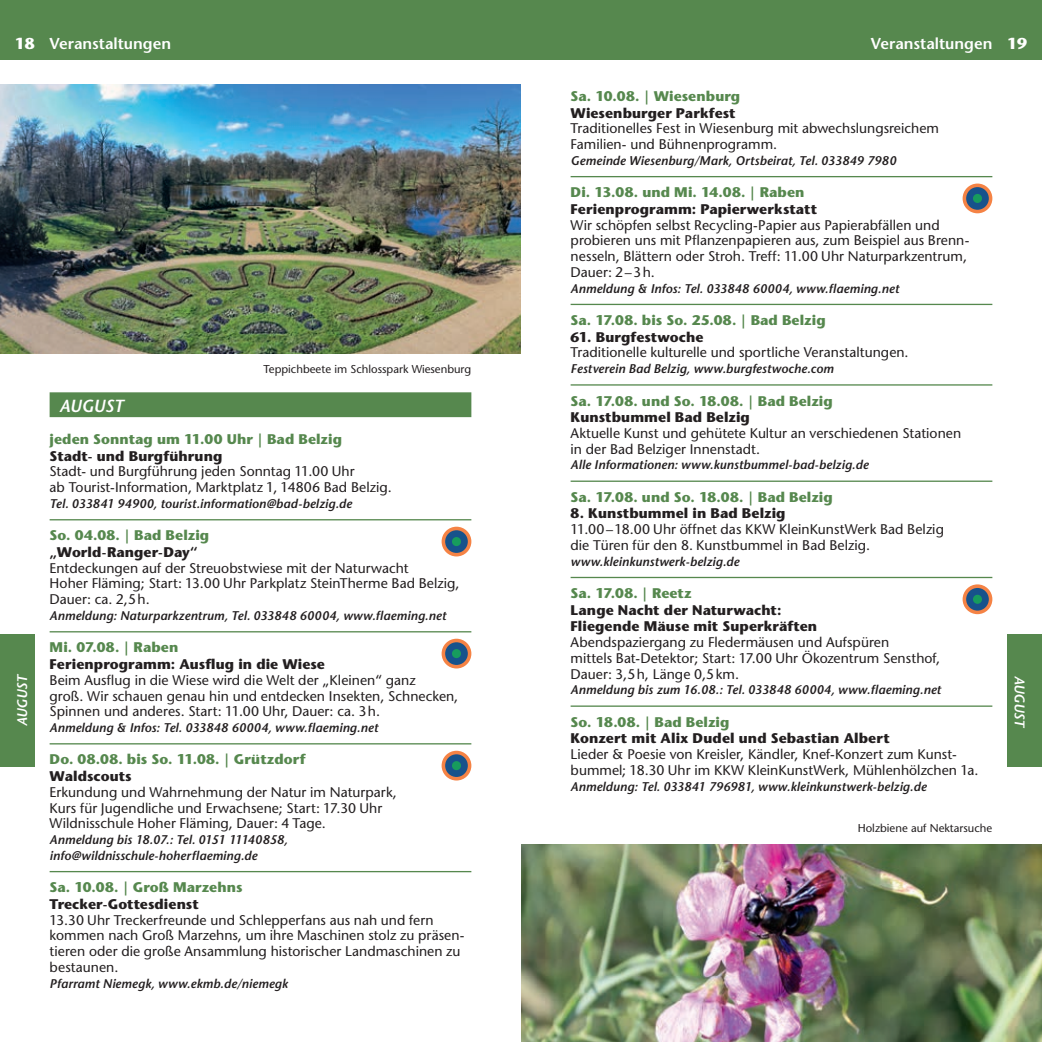
<style>
.page{position:relative;width:1042px;height:1042px;background:#fff}
.page>*{position:absolute;margin:0;border:0;box-sizing:border-box;transform-origin:0 0}
.Monatsbeginn{font:italic 600 17.5px "Stone Sans Std";letter-spacing:-.015em;color:#fff}
.t1{font:600 15.75px "Stone Sans Std";color:#fff}
.t2{font:700 15.75px "Stone Sans Std";color:#fff}
.Termin_Beschreibung{font:500 14px/15.8px "Stone Sans Std";color:#231f20}
.Termin_Überschrift{font:700 14px/16.6px "Stone Sans Std";letter-spacing:.005em;color:#231f20}
.Termin___Ort{font:700 14px "Stone Sans Std";letter-spacing:.005em;color:#56884e}
.t3{font:italic 600 14px "Stone Sans Std";letter-spacing:-.01em;color:#fff}
.Termin_Kontakt{font:italic 600 12.6px/15.8px "Stone Sans Std";letter-spacing:.005em;color:#231f20}
.Termin_Kontakt_ohne_Absatzlinie{font:italic 600 12.6px "Stone Sans Std";letter-spacing:.005em;color:#231f20}
.t4{font:500 11.38px "Stone Sans Std";color:#231f20}
.s1{font-weight:700}
</style>
<div class="page">
<div style="left:521px;top:0;width:521px;height:60px;background:#56884e"></div>
<div style="left:0;top:634px;width:35px;height:133px;background:#56884e"></div>
<div style="left:1007px;top:634px;width:35px;height:133px;background:#56884e"></div>
<div style="left:0;top:0;width:521px;height:60px;background:#56884e"></div>
<hr style="left:570px;top:176px;width:422px;height:1px;background:#56884e">
<hr style="left:570px;top:304px;width:422px;height:1px;background:#56884e">
<hr style="left:570px;top:384px;width:422px;height:2px;background:#56884e">
<hr style="left:570px;top:480px;width:422px;height:2px;background:#56884e">
<hr style="left:570px;top:577px;width:422px;height:1px;background:#56884e">
<hr style="left:570px;top:705px;width:422px;height:2px;background:#56884e">
<svg style="left:962px;top:184px;width:30px;height:29px"></svg>
<div style="left:966px;top:187px;width:23px;height:23px;background:#17528b;border-radius:50%"></div>
<div style="left:973px;top:194px;width:9px;height:9px;background:#179c5d;border-radius:50%"></div>
<svg style="left:962px;top:584px;width:30px;height:30px"></svg>
<div style="left:966px;top:588px;width:23px;height:22px;background:#17528b;border-radius:50%"></div>
<div style="left:973px;top:595px;width:9px;height:9px;background:#179c5d;border-radius:50%"></div>
<div style="left:50px;top:392px;width:421px;height:25px;background:#56884e"></div>
<hr style="left:50px;top:519px;width:421px;height:1px;background:#56884e">
<hr style="left:50px;top:631px;width:421px;height:1px;background:#56884e">
<hr style="left:50px;top:743px;width:421px;height:1px;background:#56884e">
<hr style="left:50px;top:871px;width:421px;height:1px;background:#56884e">
<div style="left:441px;top:527px;width:30px;height:29px;background:#f58345;border-radius:50%"></div>
<div style="left:445px;top:530px;width:23px;height:23px;background:#17528b;border-radius:50%"></div>
<div style="left:452px;top:537px;width:9px;height:9px;background:#179c5d;border-radius:50%"></div>
<div style="left:441px;top:639px;width:30px;height:29px;background:#f58345;border-radius:50%"></div>
<div style="left:445px;top:642px;width:23px;height:23px;background:#17528b;border-radius:50%"></div>
<div style="left:452px;top:649px;width:9px;height:9px;background:#179c5d;border-radius:50%"></div>
<svg style="left:441px;top:751px;width:30px;height:29px"></svg>
<div style="left:445px;top:754px;width:23px;height:23px;background:#17528b;border-radius:50%"></div>
<div style="left:452px;top:761px;width:9px;height:9px;background:#179c5d;border-radius:50%"></div>
<img style="left:0;top:84px;width:521px;height:270px">
<img style="left:521px;top:844px;width:521px;height:198px">
<p class="t2" style="left:15px;top:34px;width:21px">18</p>
<p class="t1" style="left:871px;top:34px;width:158px">Veranstaltungen <span class="s1">19</span></p>
<p class="t1" style="left:50px;top:34px;width:123px">Veranstaltungen</p>
<p class="Termin___Ort" style="left:570px;top:88px;width:171px">Sa. 10.08. | Wiesenburg</p>
<p class="Termin_Überschrift" style="left:570px;top:104px;width:167px">Wiesenburger Parkfest</p>
<p class="Termin_Beschreibung" style="left:570px;top:121px;width:370px">Traditionelles Fest in Wiesenburg mit abwechslungsreichem<br>Familien- und Bühnenprogramm.</p>
<p class="Termin_Kontakt" style="left:570px;top:153px;width:327px">Gemeinde Wiesenburg/Mark, Ortsbeirat, Tel. 033849 7980</p>
<p class="Termin___Ort" style="left:570px;top:184px;width:235px">Di. 13.08. und Mi. 14.08. | Raben</p>
<p class="Termin_Überschrift" style="left:570px;top:201px;width:248px">Ferienprogramm: Papierwerkstatt</p>
<p class="Termin_Beschreibung" style="left:570px;top:217px;width:400px">Wir schöpfen selbst Recycling-Papier aus Papierabfällen und probieren uns mit Pflanzenpapieren aus, zum Beispiel aus Brenn&shy;nesseln, Blättern oder Stroh. Treff: 11.00 Uhr Naturparkzentrum, Dauer: 2–3h.</p>
<p class="Termin_Kontakt" style="left:570px;top:280px;width:330px">Anmeldung &amp; Infos: Tel. 033848 60004, www.flaeming.net</p>
<p class="Termin___Ort" style="left:570px;top:312px;width:256px">Sa. 17.08. bis So. 25.08. | Bad Belzig</p>
<p class="Termin_Überschrift" style="left:570px;top:328px;width:134px">61. Burgfestwoche</p>
<p class="Termin_Beschreibung" style="left:570px;top:345px;width:339px">Traditionelle kulturelle und sportliche Veranstaltungen.</p>
<p class="Termin_Kontakt" style="left:570px;top:361px;width:264px">Festverein Bad Belzig, www.burgfestwoche.com</p>
<p class="Termin___Ort" style="left:570px;top:392px;width:264px">Sa. 17.08. und So. 18.08. | Bad Belzig</p>
<p class="Termin_Überschrift" style="left:570px;top:409px;width:181px">Kunstbummel Bad Belzig</p>
<p class="Termin_Beschreibung" style="left:570px;top:425px;width:392px">Aktuelle Kunst und gehütete Kultur an verschiedenen Stationen in der Bad Belziger Innenstadt.</p>
<p class="Termin_Kontakt" style="left:570px;top:457px;width:299px">Alle Informationen: www.kunstbummel-bad-belzig.de</p>
<p class="Termin___Ort" style="left:570px;top:488px;width:264px">Sa. 17.08. und So. 18.08. | Bad Belzig</p>
<p class="Termin_Überschrift" style="left:570px;top:505px;width:216px">8. Kunstbummel in Bad Belzig</p>
<p class="Termin_Beschreibung" style="left:570px;top:521px;width:375px">11.00–18.00 Uhr öffnet das KKW KleinKunstWerk Bad Belzig die Türen für den 8. Kunstbummel in Bad Belzig.</p>
<p class="Termin_Kontakt" style="left:570px;top:553px;width:170px">www.kleinkunstwerk-belzig.de</p>
<p class="Termin___Ort" style="left:570px;top:585px;width:123px">Sa. 17.08. | Reetz</p>
<p class="Termin_Überschrift" style="left:570px;top:601px;width:248px">Lange Nacht der Naturwacht:<br>Fliegende Mäuse mit Superkräften</p>
<p class="Termin_Beschreibung" style="left:570px;top:634px;width:371px">Abendspaziergang zu Fledermäusen und Aufspüren<br>mittels Bat-Detektor; Start: 17.00 Uhr Ökozentrum Sensthof,<br>Dauer: 3,5h, Länge 0,5km.</p>
<p class="Termin_Kontakt" style="left:570px;top:682px;width:372px">Anmeldung bis zum 16.08.: Tel. 033848 60004, www.flaeming.net</p>
<p class="Termin___Ort" style="left:570px;top:713px;width:160px">So. 18.08. | Bad Belzig</p>
<p class="Termin_Überschrift" style="left:570px;top:730px;width:321px">Konzert mit Alix Dudel und Sebastian Albert</p>
<p class="Termin_Beschreibung" style="left:570px;top:746px;width:409px">Lieder &amp; Poesie von Kreisler, Kändler, Knef-Konzert zum Kunst&shy;bummel; 18.30 Uhr im KKW KleinKunstWerk, Mühlenhölzchen 1a.</p>
<p class="Termin_Kontakt_ohne_Absatzlinie" style="left:570px;top:778px;width:357px">Anmeldung: Tel. 033841 796981, www.kleinkunstwerk-belzig.de</p>
<p class="t4" style="left:263px;top:362px;width:209px">Teppichbeete im Schlosspark Wiesenburg</p>
<p class="Monatsbeginn" style="left:60px;top:395px;width:66px">AUGUST</p>
<p class="Termin___Ort" style="left:50px;top:431px;width:294px">jeden Sonntag um 11.00 Uhr | Bad Belzig</p>
<p class="Termin_Überschrift" style="left:50px;top:447px;width:174px">Stadt- und Burgführung</p>
<p class="Termin_Beschreibung" style="left:50px;top:464px;width:344px">Stadt- und Burgführung jeden Sonntag 11.00 Uhr<br>ab Tourist-Information, Marktplatz 1, 14806 Bad Belzig.</p>
<p class="Termin_Kontakt" style="left:50px;top:496px;width:304px">Tel. 033841 94900, tourist.information@bad-belzig.de</p>
<p class="Termin___Ort" style="left:50px;top:527px;width:161px">So. 04.08. | Bad Belzig</p>
<p class="Termin_Überschrift" style="left:50px;top:544px;width:150px">„World-Ranger-Day“</p>
<p class="Termin_Beschreibung" style="left:50px;top:560px;width:411px">Entdeckungen auf der Streuobstwiese mit der Naturwacht<br>Hoher Fläming; Start: 13.00 Uhr Parkplatz SteinTherme Bad Belzig,<br>Dauer: ca. 2,5h.</p>
<p class="Termin_Kontakt" style="left:50px;top:608px;width:398px">Anmeldung: Naturparkzentrum, Tel. 033848 60004, www.flaeming.net</p>
<p class="Termin___Ort" style="left:50px;top:639px;width:130px">Mi. 07.08. | Raben</p>
<p class="Termin_Überschrift" style="left:50px;top:656px;width:277px">Ferienprogramm: Ausflug in die Wiese</p>
<p class="Termin_Beschreibung" style="left:50px;top:672px;width:410px">Beim Ausflug in die Wiese wird die Welt der „Kleinen“ ganz<br>groß. Wir schauen genau hin und entdecken Insekten, Schnecken,<br>Spinnen und anderes. Start: 11.00 Uhr, Dauer: ca. 3h.</p>
<p class="Termin_Kontakt" style="left:50px;top:720px;width:330px">Anmeldung &amp; Infos: Tel. 033848 60004, www.flaeming.net</p>
<p class="Termin___Ort" style="left:50px;top:751px;width:258px">Do. 08.08. bis So. 11.08. | Grützdorf</p>
<p class="Termin_Überschrift" style="left:50px;top:768px;width:84px">Waldscouts</p>
<p class="Termin_Beschreibung" style="left:50px;top:784px;width:349px">Erkundung und Wahrnehmung der Natur im Naturpark,<br>Kurs für Jugendliche und Erwachsene; Start: 17.30 Uhr<br>Wildnisschule Hoher Fläming, Dauer: 4 Tage.</p>
<p class="Termin_Kontakt" style="left:50px;top:832px;width:240px">Anmeldung bis 18.07.: Tel. 0151 11140858, info@wildnisschule-hoherflaeming.de</p>
<p class="Termin___Ort" style="left:50px;top:879px;width:194px">Sa. 10.08. | Groß Marzehns</p>
<p class="Termin_Überschrift" style="left:50px;top:895px;width:151px">Trecker-Gottesdienst</p>
<p class="Termin_Beschreibung" style="left:50px;top:912px;width:416px">13.30 Uhr Treckerfreunde und Schlepperfans aus nah und fern kommen nach Groß Marzehns, um ihre Maschinen stolz zu präsen&shy;tieren oder die große Ansammlung historischer Landmaschinen zu bestaunen.</p>
<p class="Termin_Kontakt_ohne_Absatzlinie" style="left:50px;top:975px;width:240px">Pfarramt Niemegk, www.ekmb.de/niemegk</p>
<p class="t3" style="left:14px;top:726px;width:54px;rotate:-90deg">AUGUST</p>
<p class="t3" style="left:1028px;top:675px;width:54px;rotate:90deg">AUGUST</p>
<p class="t4" style="left:858px;top:821px;width:136px">Holzbiene auf Nektarsuche</p>
</div>
